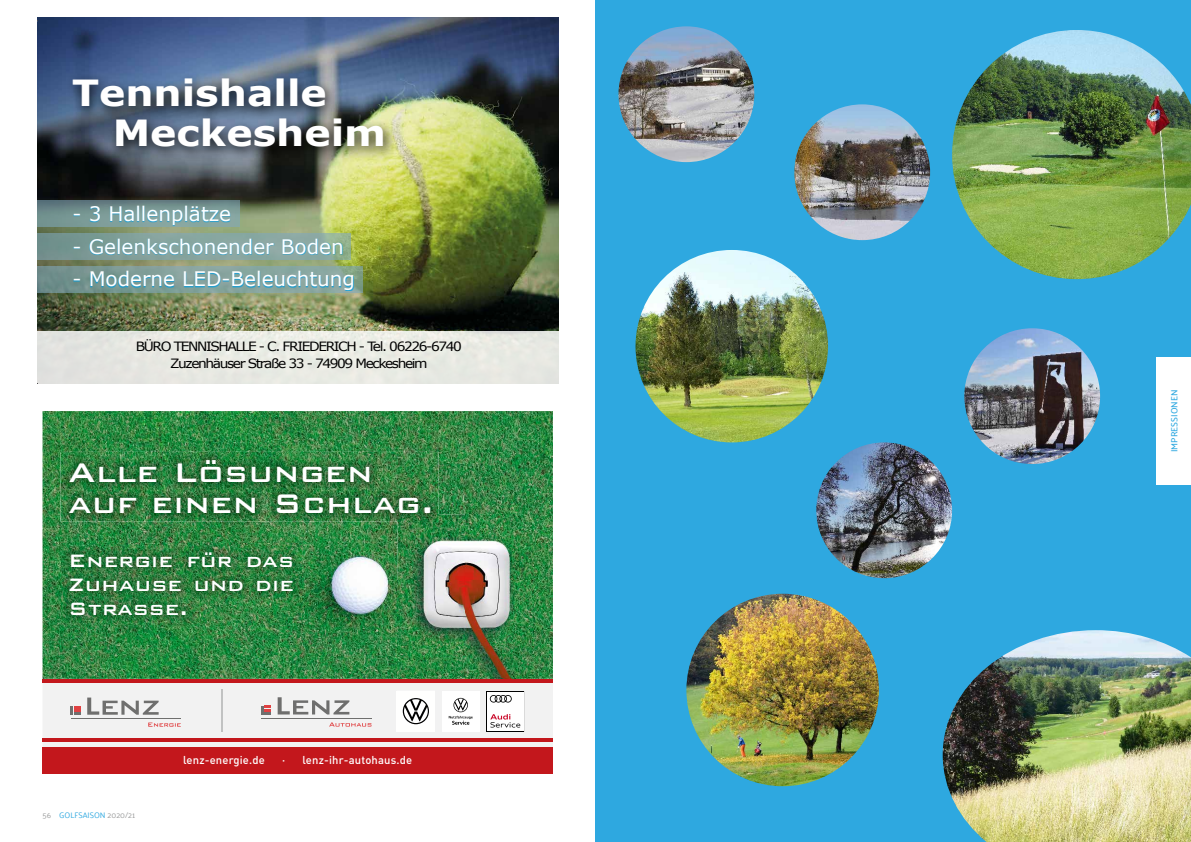
<style>
.page{position:relative;width:1191px;height:842px;background:#fff}
.page>*{position:absolute;margin:0;border:0;box-sizing:border-box;transform-origin:0 0}
.t1{font:500 36px/31px "Bank Gothic BT";letter-spacing:.01em;color:#fff}
.t2{font:700 36px/40px "Verdana";color:#fff;scale:1.1 1}
.t3{font:500 24px/24px "Bank Gothic BT";letter-spacing:.01em;color:#fff;text-align:justify}
.t4{font:20px "Verdana";color:#fff}
.t5{font:12.8px/16.8px "Verdana";letter-spacing:-.1em;color:#000;text-align:center;scale:1.08 1}
.t6{font:500 11.2px "DIN";letter-spacing:.015em;color:#fff}
.t7{font:500 9px "Palanquin";color:#2ea8e0}
.t8{font:8px "Palanquin";color:#2ea8e0}
.s1{color:#9c9d9d}
</style>
<div class="page">
<div style="left:595px;top:0;width:596px;height:842px;background:#2ea8e0"></div>
<div style="left:1157px;top:357px;width:34px;height:128px;background:#fff"></div>
<img style="left:37px;top:17px;width:521px;height:314px">
<svg style="left:37px;top:233px;width:37px;height:27px"></svg>
<svg style="left:37px;top:266px;width:326px;height:27px;background:#75948d"></svg>
<div style="left:74px;top:206px;width:280px;height:85px;background:#009ee3;opacity:.75"></div>
<div style="left:65px;top:73px;width:332px;height:89px;background:#000;opacity:.82"></div>
<svg style="left:37px;top:17px;width:7px;height:4px"></svg>
<svg style="left:553px;top:17px;width:6px;height:4px"></svg>
<svg style="left:37px;top:331px;width:522px;height:53px;background:#e7e8e2"></svg>
<svg style="left:37px;top:201px;width:202px;height:26px;background:#6c969a"></svg>
<img style="left:43px;top:411px;width:510px;height:268px">
<img style="left:60px;top:452px;width:378px;height:70px">
<img style="left:61px;top:543px;width:240px;height:80px">
<div style="left:43px;top:747px;width:510px;height:27px;background:#c3171c"></div>
<svg style="left:43px;top:683px;width:510px;height:64px"></svg>
<img style="left:398px;top:514px;width:135px;height:165px">
<img style="left:398px;top:514px;width:40px;height:8px">
<hr style="left:43px;top:679px;width:510px;height:4px;background:#c3171c">
<img style="left:952px;top:30px;width:239px;height:249px">
<img style="left:635px;top:250px;width:193px;height:192px;border-radius:96px">
<img style="left:618px;top:26px;width:136px;height:136px;border-radius:68px">
<img style="left:964px;top:328px;width:136px;height:136px;border-radius:68px">
<img style="left:816px;top:442px;width:136px;height:136px;border-radius:68px">
<img style="left:686px;top:594px;width:193px;height:192px;border-radius:96px">
<img style="left:942px;top:630px;width:249px;height:212px">
<img style="left:794px;top:104px;width:136px;height:136px;border-radius:68px">
<h1 class="t2" style="left:113px;top:72px;width:250px;text-indent:-41px">Tennishalle<br>Meckesheim</h1>
<h3 class="t4" style="left:73px;top:200px;width:160px">- 3 Hallenplätze</h3>
<h3 class="t4" style="left:73px;top:233px;width:273px">- Gelenkschonender Boden</h3>
<h3 class="t4" style="left:73px;top:265px;width:284px">- Moderne LED-Beleuchtung</h3>
<p class="t5" style="left:136px;top:338px;width:303px">BÜRO TENNISHALLE - C. FRIEDERICH - Tel. 06226-6740<br>Zuzenhäuser Straße 33 - 74909 Meckesheim</p>
<h1 class="t1" style="left:68px;top:456px;width:367px">Alle Lösungen auf einen Schlag.</h1>
<h2 class="t3" style="left:68px;top:548px;width:227px">Energie für das Zuhause und die Straße.</h2>
<p class="t8" style="left:43px;top:810px;width:94px"><span class="s1">56</span> GOLFSAISON <span class="s1">2020/21</span></p>
<p class="t6" style="left:183px;top:753px;width:83px">lenz-energie.de</p>
<p class="t6" style="left:282px;top:753px;width:132px">· lenz-ihr-autohaus.de</p>
<p class="t7" style="left:1169px;top:452px;width:64px;rotate:-90deg">IMPRESSIONEN</p>
</div>
